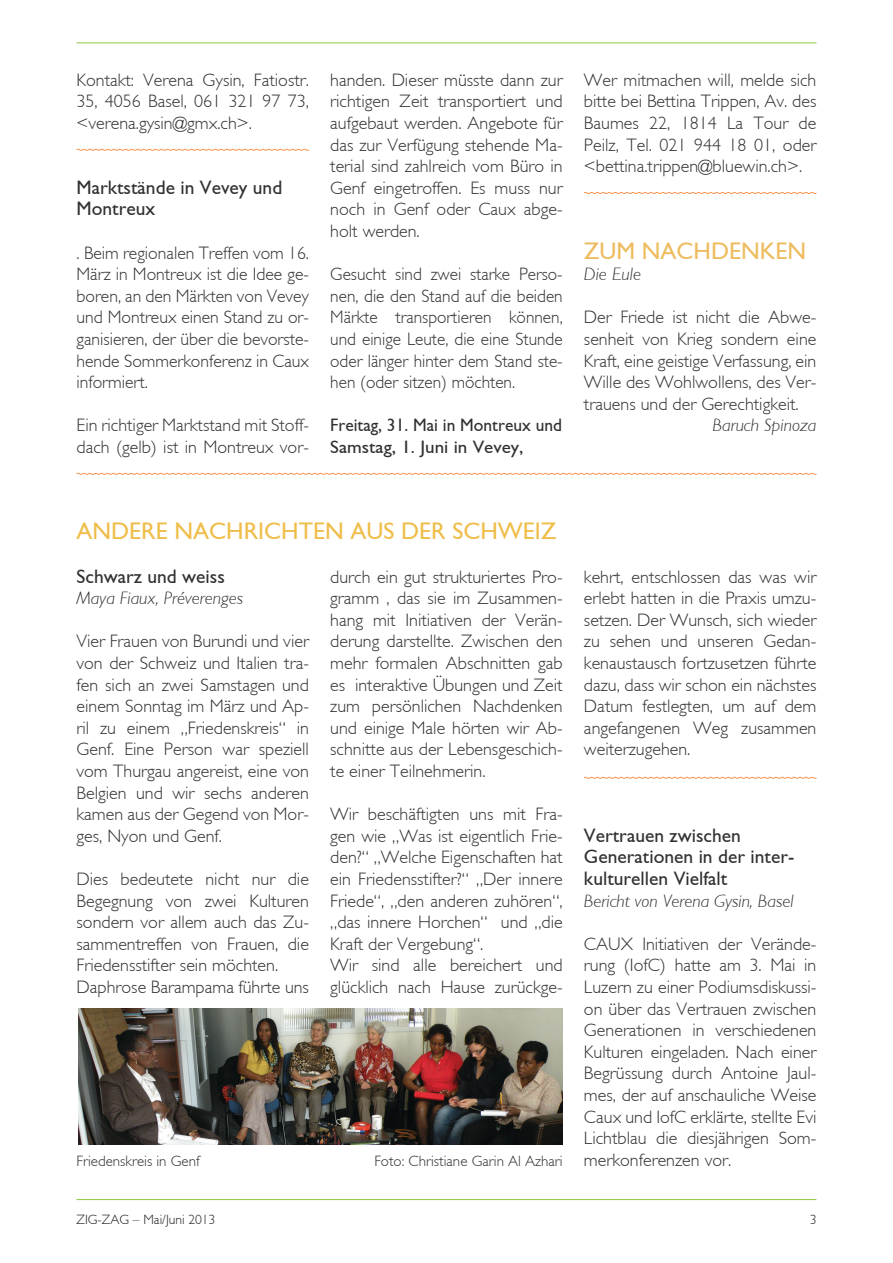
<style>
.page{position:relative;width:893px;height:1263px;background:#fff}
.page>*{position:absolute;margin:0;border:0;box-sizing:border-box;transform-origin:0 0}
.titres{font:24px "Gill Sans Normal";color:#efbd49}
.titres-2{font:24px "Gill Sans Normal";color:#eebc5e}
.Verschiedenes{font:19.5px/21.6px "Gill Sans Normal";color:#323031}
.texte{font:18px/21.6px "Gill Sans Light Normal";color:#323031;text-align:justify}
.texte-2{font:18px/21.6px "Gill Sans Light Normal";color:#323031;text-align:justify;scale:.96 1}
.noms{font:italic 300 18px "Gill Sans";color:#323031}
.texte-3{font:18px "Gill Sans Normal";color:#323031}
.texte-4{font:18px "Gill Sans Normal";color:#323031;scale:1.06 1}
.légendes_photos{font:15px "Gill Sans Light Normal";color:#323031}
.t1{font:13.5px "Gill Sans Light Normal";color:#231f20}
</style>
<div class="page">
<hr style="left:77px;top:1199px;width:739px;height:1px;background:#8dc73f">
<hr style="left:77px;top:43px;width:739px;height:1px;background:#8dc73f">
<svg style="left:76px;top:472px;width:741px;height:3px"></svg>
<svg style="left:583px;top:776px;width:234px;height:3px"></svg>
<svg style="left:76px;top:148px;width:234px;height:3px"></svg>
<img style="left:78px;top:1009px;width:485px;height:135px">
<svg style="left:583px;top:192px;width:234px;height:2px"></svg>
<p class="texte" style="left:77px;top:69px;width:234px">Kontakt: Verena Gysin, Fatiostr.<br>35, 4056 Basel, 061 321 97 73, &lt;verena.gysin@gmx.ch&gt;.</p>
<p class="Verschiedenes" style="left:77px;top:176px;width:207px">Marktstände in Vevey und<br>Montreux</p>
<p class="texte" style="left:77px;top:242px;width:234px">. Beim regionalen Treffen vom 16.<br>März in Montreux ist die Idee ge&shy;boren, an den Märkten von Vevey und Montreux einen Stand zu or&shy;ganisieren, der über die bevorste&shy;hende Sommerkonferenz in Caux informiert.</p>
<p class="texte" style="left:77px;top:415px;width:234px">Ein richtiger Marktstand mit Stoff&shy;dach (gelb) ist in Montreux vor-</p>
<p class="texte" style="left:330px;top:69px;width:234px">handen. Dieser müsste dann zur richtigen Zeit transportiert und aufgebaut werden. Angebote für das zur Verfügung stehende Ma&shy;terial sind zahlreich vom Büro in Genf eingetroffen. Es muss nur noch in Genf oder Caux abge&shy;holt werden.</p>
<p class="texte-2" style="left:330px;top:263px;width:244px">Gesucht sind zwei starke Perso&shy;nen, die den Stand auf die beiden Märkte transportieren können, und einige Leute, die eine Stunde oder länger hinter dem Stand ste&shy;hen (oder sitzen) möchten.</p>
<p class="texte-3" style="left:330px;top:415px;width:233px">Freitag, 31. Mai in Montreux und</p>
<p class="texte-4" style="left:330px;top:437px;width:184px">Samstag, 1. Juni in Vevey,</p>
<p class="texte" style="left:584px;top:69px;width:234px">Wer mitmachen will, melde sich bitte bei Bettina Trippen, Av. des Baumes 22, 1814 La Tour de Peilz, Tel. 021 944 18 01, oder &lt;bettina.trippen@bluewin.ch&gt;.</p>
<p class="titres-2" style="left:584px;top:237px;width:207px">Zum Nachden ken</p>
<p class="noms" style="left:584px;top:264px;width:59px">Die Eule</p>
<p class="texte" style="left:584px;top:307px;width:234px">Der Friede ist nicht die Abwe&shy;senheit von Krieg sondern eine Kraft, eine geistige Verfassung, ein Wille des Wohlwollens, des Ver&shy;trauens und der Gerechtigkeit.</p>
<p class="noms" style="left:713px;top:415px;width:105px">Baruch Spinoza</p>
<p class="titres" style="left:77px;top:517px;width:66px">An dere</p>
<p class="titres" style="left:174px;top:517px;width:360px">Nachrichten aus der SChweiz</p>
<p class="Verschiedenes" style="left:77px;top:565px;width:150px">Schwarz und weiss</p>
<p class="noms" style="left:77px;top:588px;width:168px">Maya Fiaux, Préverenges</p>
<p class="texte" style="left:77px;top:631px;width:234px">Vier Frauen von Burundi und vier von der Schweiz und Italien tra&shy;fen sich an zwei Samstagen und einem Sonntag im März und Ap&shy;ril zu einem „Friedenskreis“ in Genf. Eine Person war speziell vom Thurgau angereist, eine von Belgien und wir sechs anderen kamen aus der Gegend von Mor&shy;ges, Nyon und Genf.</p>
<p class="texte" style="left:77px;top:868px;width:234px">Dies bedeutete nicht nur die Begegnung von zwei Kulturen sondern vor allem auch das Zu&shy;sammentreffen von Frauen, die Friedensstifter sein möchten.</p>
<p class="texte" style="left:77px;top:976px;width:234px">Daphrose Barampama führte uns</p>
<p class="texte" style="left:330px;top:566px;width:234px">durch ein gut strukturiertes Pro&shy;gramm , das sie im Zusammen&shy;hang mit Initiativen der Verän&shy;derung darstellte. Zwischen den mehr formalen Abschnitten gab es interaktive Übungen und Zeit zum persönlichen Nachdenken und einige Male hörten wir Ab&shy;schnitte aus der Lebensgeschich&shy;te einer Teilnehmerin.</p>
<p class="texte" style="left:330px;top:803px;width:234px">Wir beschäftigten uns mit Fra&shy;gen wie „Was ist eigentlich Frie&shy;den?“ „Welche Eigenschaften hat ein Friedensstifter?“ „Der innere Friede“, „den anderen zuhören“, „das innere Horchen“ und „die Kraft der Vergebung“.</p>
<p class="texte" style="left:330px;top:955px;width:234px">Wir sind alle bereichert und glücklich nach Hause zurückge-</p>
<p class="légendes_photos" style="left:77px;top:1152px;width:125px">Friedenskreis in Genf</p>
<p class="légendes_photos" style="left:374px;top:1152px;width:190px">Foto: Christiane Garin Al Azhari</p>
<p class="texte" style="left:584px;top:566px;width:234px">kehrt, entschlossen das was wir erlebt hatten in die Praxis umzu&shy;setzen. Der Wunsch, sich wieder zu sehen und unseren Gedan&shy;kenaustausch fortzusetzen führte dazu, dass wir schon ein nächstes Datum festlegten, um auf dem angefangenen Weg zusammen weiterzugehen.</p>
<p class="Verschiedenes" style="left:584px;top:824px;width:212px">Vertrauen zwischen<br>Generationen in der inter&shy;kulturellen Vielfalt</p>
<p class="noms" style="left:584px;top:890px;width:211px">Bericht von Verena Gysin, Basel</p>
<p class="texte" style="left:584px;top:933px;width:234px">CAUX Initiativen der Verände&shy;rung (IofC) hatte am 3. Mai in Luzern zu einer Podiumsdiskussi&shy;on über das Vertrauen zwischen Generationen in verschiedenen Kulturen eingeladen. Nach einer Begrüssung durch Antoine Jaul&shy;mes, der auf anschauliche Weise Caux und IofC erklärte, stellte Evi Lichtblau die diesjährigen Som&shy;merkonferenzen vor.</p>
<p class="t1" style="left:77px;top:1212px;width:140px">ZIG-ZAG – Mai/Juni 2013</p>
<p class="t1" style="left:810px;top:1212px;width:8px">3</p>
</div>
